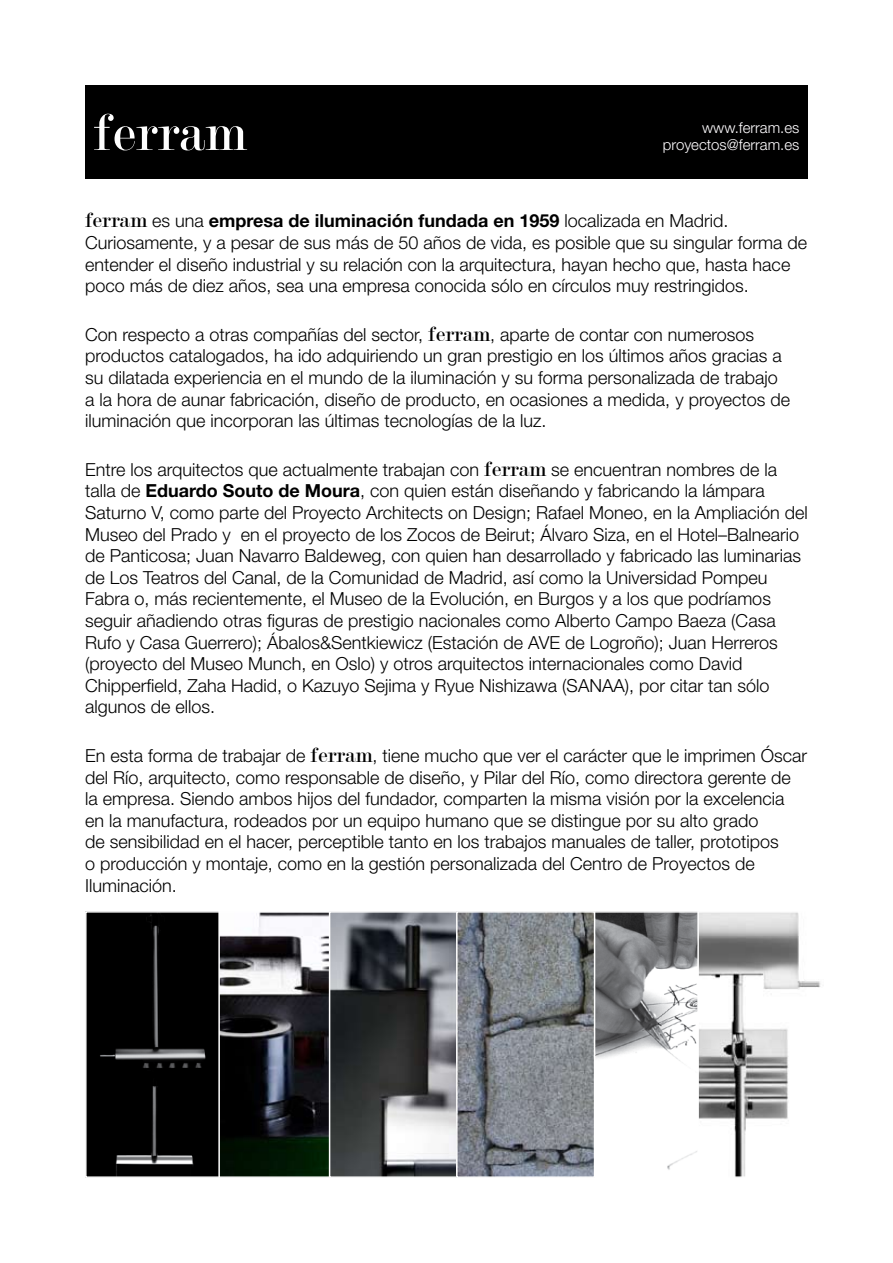
<style>
.page{position:relative;width:893px;height:1263px;background:#fff}
.page>*{position:absolute;margin:0;border:0;box-sizing:border-box;transform-origin:0 0}
.t1{font:55.5px "Modern";color:#fff}
.t2{font:300 18px/21.6px "Helvetica Neue";color:#000}
.t3{font:300 15px/16.5px "Helvetica Neue";color:#fffeff;text-align:right}
.s1{font-family:"Modern";font-weight:400;font-size:22.5px}
.s2{font-weight:700}
</style>
<div class="page">
<div style="left:85px;top:85px;width:723px;height:94px;background:#000"></div>
<img style="left:88px;top:914px;width:130px;height:261px">
<div style="left:85px;top:911px;width:139px;height:267px;border:2px solid #fff"></div>
<img style="left:221px;top:914px;width:108px;height:261px">
<div style="left:218px;top:911px;width:115px;height:267px;border:2px solid #fff"></div>
<img style="left:332px;top:914px;width:124px;height:261px">
<div style="left:329px;top:911px;width:132px;height:267px;border:2px solid #fff"></div>
<img style="left:595px;top:914px;width:102px;height:256px">
<img style="left:700px;top:914px;width:121px;height:261px">
<div style="left:697px;top:911px;width:143px;height:267px;border:2px solid #fff"></div>
<img style="left:459px;top:914px;width:133px;height:261px">
<div style="left:456px;top:911px;width:139px;height:267px;border:2px solid #fff"></div>
<h1 class="t1" style="left:94px;top:105px;width:155px">ferram</h1>
<p class="t3" style="left:663px;top:120px;width:138px">www.ferram.es proyectos@ferram.es</p>
<p class="t2" style="left:85px;top:210px;width:724px"><span class="s1">ferram</span> es una <span class="s2">empresa de iluminación fundada en 1959</span> localizada en Madrid.<br>Curiosamente, y a pesar de sus más de 50 años de vida, es posible que su singular forma de entender el diseño industrial y su relación con la arquitectura, hayan hecho que, hasta hace poco más de diez años, sea una empresa conocida sólo en círculos muy restringidos.</p>
<p class="t2" style="left:85px;top:323px;width:706px">Con respecto a otras compañías del sector, <span class="s1">ferram</span>, aparte de contar con numerosos productos catalogados, ha ido adquiriendo un gran prestigio en los últimos años gracias a su dilatada experiencia en el mundo de la iluminación y su forma personalizada de trabajo a la hora de aunar fabricación, diseño de producto, en ocasiones a medida, y proyectos de iluminación que incorporan las últimas tecnologías de la luz.</p>
<p class="t2" style="left:85px;top:458px;width:724px">Entre los arquitectos que actualmente trabajan con <span class="s1">ferram</span> se encuentran nombres de la talla de <span class="s2">Eduardo Souto de Moura</span>, con quien están diseñando y fabricando la lámpara Saturno V, como parte del Proyecto Architects on Design; Rafael Moneo, en la Ampliación del Museo del Prado y en el proyecto de los Zocos de Beirut; Álvaro Siza, en el Hotel–Balneario de Panticosa; Juan Navarro Baldeweg, con quien han desarrollado y fabricado las luminarias de Los Teatros del Canal, de la Comunidad de Madrid, así como la Universidad Pompeu Fabra o, más recientemente, el Museo de la Evolución, en Burgos y a los que podríamos seguir añadiendo otras figuras de prestigio nacionales como Alberto Campo Baeza (Casa Rufo y Casa Guerrero); Ábalos&amp;Sentkiewicz (Estación de AVE de Logroño); Juan Herreros (proyecto del Museo Munch, en Oslo) y otros arquitectos internacionales como David Chipperfield, Zaha Hadid, o Kazuyo Sejima y Ryue Nishizawa (SANAA), por citar tan sólo algunos de ellos.</p>
<p class="t2" style="left:85px;top:744px;width:723px">En esta forma de trabajar de <span class="s1">ferram</span>, tiene mucho que ver el carácter que le imprimen Óscar del Río, arquitecto, como responsable de diseño, y Pilar del Río, como directora gerente de la empresa. Siendo ambos hijos del fundador, comparten la misma visión por la excelencia en la manufactura, rodeados por un equipo humano que se distingue por su alto grado<br>de sensibilidad en el hacer, perceptible tanto en los trabajos manuales de taller, prototipos<br>o producción y montaje, como en la gestión personalizada del Centro de Proyectos de Iluminación.</p>
</div>
